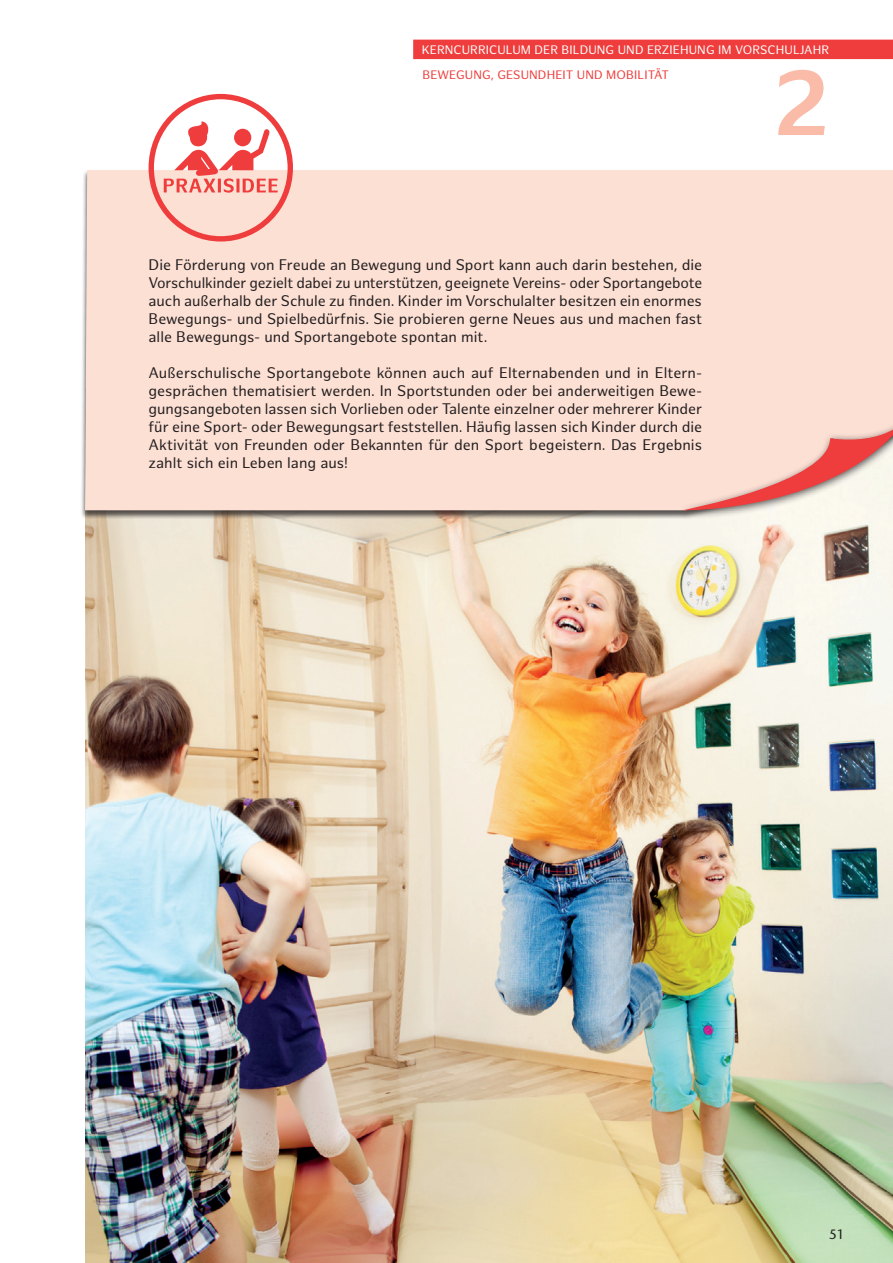
<style>
.page{position:relative;width:893px;height:1263px;background:#fff}
.page>*{position:absolute;margin:0;border:0;box-sizing:border-box;transform-origin:0 0}
.Seitenthema{font:700 90px "Hamburg Sans";color:#fabca9}
.copy{font:15px/18px "Hamburg Sans";color:#231f20;text-align:justify}
.t1{font:13.5px "Stone Sans";color:#231f20}
.Seitenthema_rechts{font:12px "Hamburg Sans";letter-spacing:.01em;color:#fff}
.Head_Beginn_Bildungb{font:12px "Hamburg Sans";letter-spacing:.01em;color:#ee3d3c}
</style>
<div class="page">
<img style="left:85px;top:519px;width:808px;height:744px">
<div style="left:413px;top:40px;width:480px;height:19px;background:#ee3d3c"></div>
<div style="left:80px;top:170px;width:813px;height:349px;background:#231f20;opacity:.75"></div>
<div style="left:85px;top:170px;width:808px;height:340px;background:#fde0d4"></div>
<div style="left:149px;top:94px;width:144px;height:148px;border:5px solid #ee3d3c;border-radius:50%"></div>
<div style="left:677px;top:415px;width:216px;height:105px;background:#231f20;opacity:.75"></div>
<svg style="left:682px;top:420px;width:211px;height:91px;background:#f3c4ba"></svg>
<svg style="left:164px;top:121px;width:114px;height:72px"></svg>
<p class="Seitenthema_rechts" style="left:422px;top:43px;width:409px">KERNCURRICULUM DER BILDUNG UND ERZIEHUNG IM VORSCHULJAHR</p>
<p class="Seitenthema" style="left:773px;top:51px;width:58px">2</p>
<p class="Head_Beginn_Bildungb" style="left:422px;top:68px;width:248px">BEWEGUNG, GESUNDHEIT UND MOBILITÄT</p>
<p class="copy" style="left:149px;top:256px;width:555px">Die Förderung von Freude an Bewegung und Sport kann auch darin bestehen, die Vorschulkinder gezielt dabei zu unterstützen, geeignete Vereins- oder Sportangebote auch außerhalb der Schule zu finden. Kinder im Vorschulalter besitzen ein enormes Bewegungs- und Spielbedürfnis. Sie probieren gerne Neues aus und machen fast alle Bewegungs- und Sportangebote spontan mit.</p>
<p class="copy" style="left:149px;top:364px;width:555px">Außerschulische Sportangebote können auch auf Elternabenden und in Eltern&shy;gesprächen thematisiert werden. In Sportstunden oder bei anderweitigen Bewe&shy;gungsangeboten lassen sich Vorlieben oder Talente einzelner oder mehrerer Kinder für eine Sport- oder Bewegungsart feststellen. Häufig lassen sich Kinder durch die Aktivität von Freunden oder Bekannten für den Sport begeistern. Das Ergebnis zahlt sich ein Leben lang aus!</p>
<p class="t1" style="left:829px;top:1226px;width:17px">51</p>
</div>
